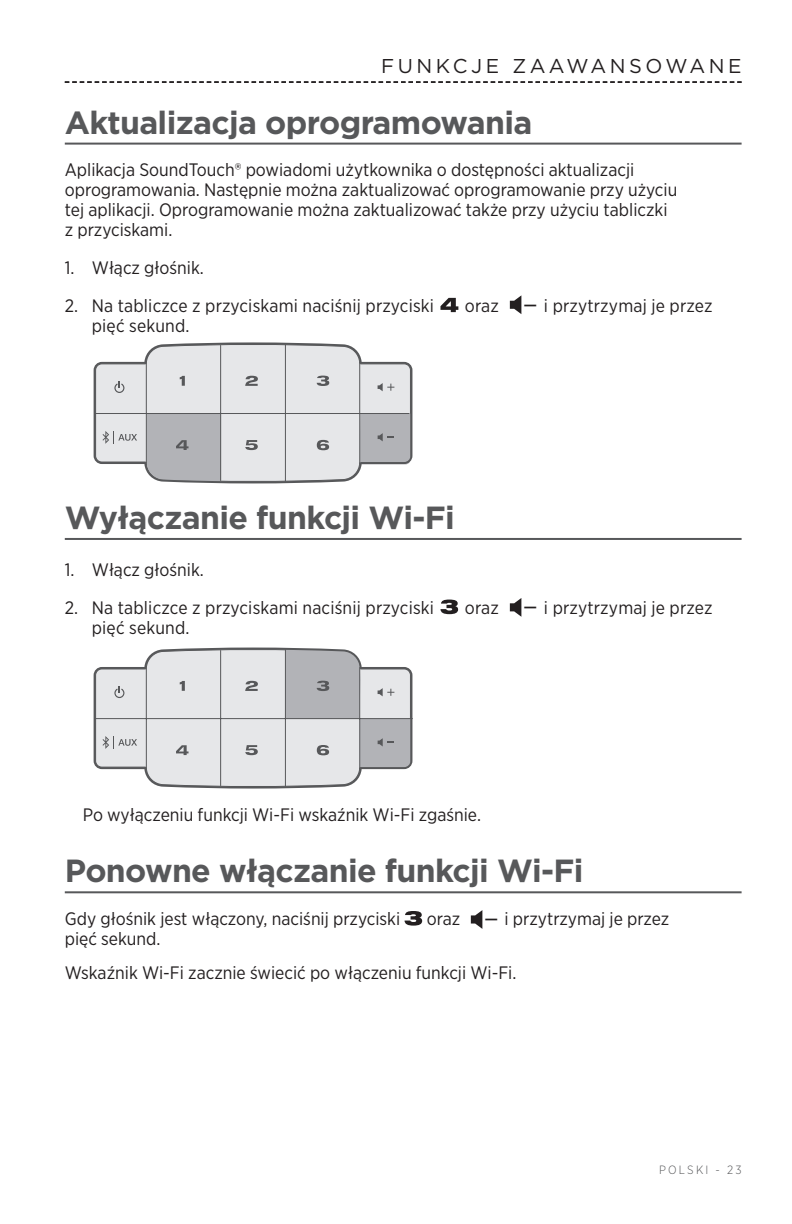
<style>
.page{position:relative;width:792px;height:1224px;background:#fff}
.page>*{position:absolute;margin:0;border:0;box-sizing:border-box;transform-origin:0 0}
.Text_Head_1{font:700 32px "Gotham";letter-spacing:-.02em;color:#57585a}
.t1{font:21.4px "Arial";color:#231f20}
.Section_Head_toc_lef{font:20px "Gotham";letter-spacing:.18em;color:#231f20}
.Text{font:18px/20px "Gotham Narrow";color:#231f20}
.Text_Indent{font:18px "Gotham Narrow";color:#231f20}
.t2{font:300 12px "Gotham Narrow";letter-spacing:.18em;color:#57585a}
</style>
<div class="page">
<svg style="left:65px;top:81px;width:677px;height:2px"></svg>
<hr style="left:65px;top:143px;width:677px;height:2px;background:#57585a">
<hr style="left:65px;top:538px;width:677px;height:2px;background:#57585a">
<hr style="left:65px;top:891px;width:677px;height:2px;background:#57585a">
<svg style="left:440px;top:298px;width:18px;height:14px"></svg>
<svg style="left:510px;top:295px;width:11px;height:19px"></svg>
<svg style="left:94px;top:342px;width:318px;height:141px;background:#dfe0e2"></svg>
<svg style="left:114px;top:381px;width:10px;height:12px"></svg>
<svg style="left:378px;top:383px;width:16px;height:8px"></svg>
<svg style="left:360px;top:414px;width:50px;height:50px;background:#acadb1"></svg>
<svg style="left:245px;top:376px;width:13px;height:10px"></svg>
<svg style="left:147px;top:413px;width:74px;height:68px;background:#adaeb2"></svg>
<svg style="left:245px;top:440px;width:13px;height:10px"></svg>
<svg style="left:317px;top:440px;width:12px;height:10px"></svg>
<svg style="left:180px;top:376px;width:5px;height:10px"></svg>
<svg style="left:317px;top:376px;width:12px;height:10px"></svg>
<svg style="left:102px;top:431px;width:35px;height:13px"></svg>
<svg style="left:440px;top:600px;width:18px;height:14px"></svg>
<svg style="left:510px;top:598px;width:11px;height:19px"></svg>
<svg style="left:94px;top:648px;width:318px;height:141px;background:#dedfe1"></svg>
<svg style="left:114px;top:686px;width:10px;height:12px"></svg>
<svg style="left:245px;top:681px;width:13px;height:10px"></svg>
<svg style="left:176px;top:745px;width:13px;height:10px"></svg>
<svg style="left:245px;top:745px;width:13px;height:10px"></svg>
<svg style="left:180px;top:681px;width:5px;height:10px"></svg>
<svg style="left:285px;top:650px;width:126px;height:117px;background:#c4c5c8"></svg>
<svg style="left:102px;top:736px;width:35px;height:13px"></svg>
<svg style="left:405px;top:911px;width:17px;height:15px"></svg>
<svg style="left:471px;top:910px;width:11px;height:19px"></svg>
<p class="Section_Head_toc_lef" style="left:381px;top:54px;width:362px">FUNKCJE ZAAWANSOWANE</p>
<p class="Text_Head_1" style="left:65px;top:101px;width:469px">Aktualizacja oprogramowania</p>
<p class="Text" style="left:65px;top:160px;width:614px">Aplikacja SoundTouch® powiadomi użytkownika o dostępności aktualizacji oprogramowania. Następnie można zaktualizować oprogramowanie przy użyciu tej aplikacji. Oprogramowanie można zaktualizować także przy użyciu tabliczki z przyciskami.</p>
<p class="Text" style="left:65px;top:258px;width:141px">1. Włącz głośnik.</p>
<p class="Text" style="left:65px;top:296px;width:371px">2. Na tabliczce z przyciskami naciśnij przyciski</p>
<p class="Text" style="left:465px;top:296px;width:35px">oraz</p>
<p class="t1" style="left:524px;top:289px;width:13px">–</p>
<p class="Text" style="left:544px;top:296px;width:170px">i przytrzymaj je przez</p>
<p class="Text" style="left:92px;top:316px;width:99px">pięć sekund.</p>
<p class="Text_Head_1" style="left:65px;top:496px;width:392px">Wyłączanie funkcji Wi-Fi</p>
<p class="Text" style="left:65px;top:559px;width:141px">1. Włącz głośnik.</p>
<p class="Text" style="left:65px;top:597px;width:371px">2. Na tabliczce z przyciskami naciśnij przyciski</p>
<p class="Text" style="left:465px;top:597px;width:35px">oraz</p>
<p class="t1" style="left:524px;top:592px;width:13px">–</p>
<p class="Text" style="left:544px;top:597px;width:170px">i przytrzymaj je przez</p>
<p class="Text" style="left:92px;top:617px;width:99px">pięć sekund.</p>
<p class="Text_Indent" style="left:83px;top:804px;width:400px">Po wyłączeniu funkcji Wi-Fi wskaźnik Wi-Fi zgaśnie.</p>
<p class="Text_Head_1" style="left:65px;top:850px;width:520px">Ponowne włączanie funkcji Wi-Fi</p>
<p class="Text" style="left:65px;top:908px;width:337px">Gdy głośnik jest włączony, naciśnij przyciski</p>
<p class="Text" style="left:427px;top:908px;width:35px">oraz</p>
<p class="t1" style="left:485px;top:904px;width:13px">–</p>
<p class="Text" style="left:505px;top:908px;width:166px">i przytrzymaj je przez</p>
<p class="Text" style="left:65px;top:928px;width:97px">pięć sekund.</p>
<p class="Text" style="left:65px;top:962px;width:453px">Wskaźnik Wi-Fi zacznie świecić po włączeniu funkcji Wi-Fi.</p>
<p class="t2" style="left:659px;top:1162px;width:84px">POLSKI - 23</p>
</div>
